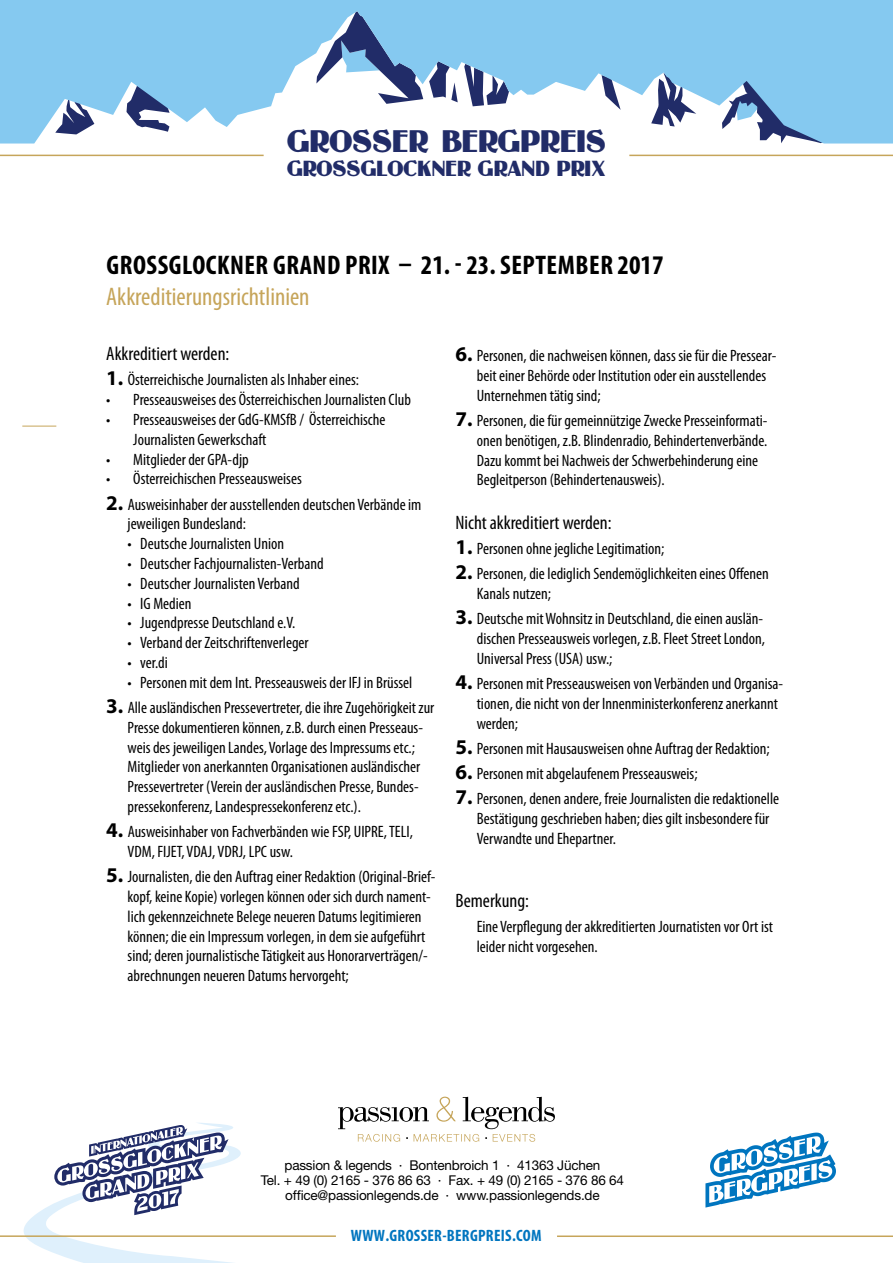
<style>
.page{position:relative;width:893px;height:1263px;background:#fff}
.page>*{position:absolute;margin:0;border:0;box-sizing:border-box;transform-origin:0 0}
.t1{font:30px "Guanine";color:#212c68}
.t2{font:700 condensed 27px "Myriad Pro";letter-spacing:.02em;color:#000}
.t3{font:condensed 25.5px "Myriad Pro";color:#c6a55a}
.t4{font:21px "Guanine";color:#212c68}
.t5{font:condensed 19.5px "Myriad Pro";color:#000}
.t6{font:condensed 16.5px/19.8px "Myriad Pro";color:#000}
.t7{font:700 condensed 16.5px "Myriad Pro";letter-spacing:.02em;color:#0075bf}
.t8{font:13.5px/15px "Helvetica Neue";letter-spacing:-.015em;color:#000;text-align:center}
.s1{font-weight:700;font-stretch:normal;font-size:21px}
</style>
<div class="page">
<svg style="left:23px;top:1123px;width:218px;height:140px"></svg>
<svg style="left:0;top:0;width:893px;height:144px;fill:#85c9f0"></svg>
<hr style="left:0;top:155px;width:264px;height:1px;background:#c6a55a">
<hr style="left:629px;top:155px;width:264px;height:1px;background:#c6a55a">
<hr style="left:0;top:1235px;width:336px;height:2px;background:#c6a55a">
<hr style="left:557px;top:1235px;width:336px;height:2px;background:#c6a55a">
<svg style="left:338px;top:1096px;width:217px;height:46px"></svg>
<svg style="left:705px;top:1132px;width:131px;height:75px"></svg>
<svg style="left:54px;top:1125px;width:174px;height:90px"></svg>
<hr style="left:22px;top:426px;width:34px;height:1px;background:#c6a55a">
<h1 class="t1" style="left:287px;top:123px;width:320px">GROSSER BERGPREIS</h1>
<p class="t4" style="left:287px;top:155px;width:320px">GROSSGLOCKNER GRAND PRIX</p>
<h2 class="t2" style="left:107px;top:248px;width:558px">GROSSGLOCKNER GRAND PRIX – 21. - 23. SEPTEMBER 2017</h2>
<h3 class="t3" style="left:106px;top:281px;width:205px">Akkreditierungsrichtlinien</h3>
<p class="t5" style="left:106px;top:342px;width:125px">Akkreditiert werden:</p>
<p class="t6" style="left:106px;top:370px;width:254px"><span class="s1">1.</span> Österreichische Journalisten als Inhaber eines:</p>
<p class="t6" style="left:106px;top:390px;width:306px">• Presseausweises des Österreichischen Journalisten Club</p>
<p class="t6" style="left:133px;top:409px;width:254px;text-indent:-27px">• Presseausweises der GdG-KMSfB / Österreichische<br>Journalisten Gewerkschaft</p>
<p class="t6" style="left:106px;top:449px;width:144px">• Mitglieder der GPA-djp</p>
<p class="t6" style="left:106px;top:469px;width:197px">• Österreichischen Presseausweises</p>
<p class="t6" style="left:128px;top:494px;width:295px;text-indent:-21px"><span class="s1">2.</span> Ausweisinhaber der ausstellenden deutschen Verbände im jeweiligen Bundesland:</p>
<p class="t6" style="left:128px;top:534px;width:158px">• Deutsche Journalisten Union</p>
<p class="t6" style="left:128px;top:553px;width:198px">• Deutscher Fachjournalisten-Verband</p>
<p class="t6" style="left:128px;top:573px;width:174px">• Deutscher Journalisten Verband</p>
<p class="t6" style="left:128px;top:593px;width:65px">• IG Medien</p>
<p class="t6" style="left:128px;top:613px;width:169px">• Jugendpresse Deutschland e.V.</p>
<p class="t6" style="left:128px;top:633px;width:183px">• Verband der Zeitschriftenverleger</p>
<p class="t6" style="left:128px;top:652px;width:42px">• ver.di</p>
<p class="t6" style="left:128px;top:672px;width:286px">• Personen mit dem Int. Presseausweis der IFJ in Brüssel</p>
<p class="t6" style="left:128px;top:697px;width:308px;text-indent:-21px"><span class="s1">3.</span> Alle ausländischen Pressevertreter, die ihre Zugehörigkeit zur Presse dokumentieren können, z.B. durch einen Presseaus&shy;weis des jeweiligen Landes, Vorlage des Impressums etc.; Mitglieder von anerkannten Organisationen ausländischer Pressevertreter (Verein der ausländischen Presse, Bundes&shy;pressekonferenz, Landespressekonferenz etc.).</p>
<p class="t6" style="left:128px;top:822px;width:287px;text-indent:-21px"><span class="s1">4.</span> Ausweisinhaber von Fachverbänden wie FSP, UIPRE, TELI,<br>VDM, FIJET, VDAJ, VDRJ, LPC usw.</p>
<p class="t6" style="left:128px;top:867px;width:309px;text-indent:-21px"><span class="s1">5.</span> Journalisten, die den Auftrag einer Redaktion (Original-Brief&shy;kopf, keine Kopie) vorlegen können oder sich durch nament&shy;lich gekennzeichnete Belege neueren Datums legitimieren können; die ein Impressum vorlegen, in dem sie aufgeführt sind; deren journalistische Tätigkeit aus Honorarverträgen/- abrechnungen neueren Datums hervorgeht;</p>
<p class="t6" style="left:477px;top:346px;width:301px;text-indent:-21px"><span class="s1">6.</span> Personen, die nachweisen können, dass sie für die Pressear&shy;beit einer Behörde oder Institution oder ein ausstellendes<br>Unternehmen tätig sind;</p>
<p class="t6" style="left:477px;top:410px;width:292px;text-indent:-21px"><span class="s1">7.</span> Personen, die für gemeinnützige Zwecke Presseinformati&shy;onen benötigen, z.B. Blindenradio, Behindertenverbände.<br>Dazu kommt bei Nachweis der Schwerbehinderung eine Begleitperson (Behindertenausweis).</p>
<p class="t5" style="left:455px;top:510px;width:158px">Nicht akkreditiert werden:</p>
<p class="t6" style="left:455px;top:538px;width:210px"><span class="s1">1.</span> Personen ohne jegliche Legitimation;</p>
<p class="t6" style="left:477px;top:563px;width:294px;text-indent:-21px"><span class="s1">2.</span> Personen, die lediglich Sendemöglichkeiten eines Offenen<br>Kanals nutzen;</p>
<p class="t6" style="left:477px;top:608px;width:290px;text-align:justify;text-indent:-21px"><span class="s1">3.</span> Deutsche mit Wohnsitz in Deutschland, die einen auslän&shy;dischen Presseausweis vorlegen, z.B. Fleet Street London, Universal Press (USA) usw.;</p>
<p class="t6" style="left:477px;top:673px;width:308px;text-indent:-21px"><span class="s1">4.</span> Personen mit Presseausweisen von Verbänden und Organisa&shy;tionen, die nicht von der Innenministerkonferenz anerkannt werden;</p>
<p class="t6" style="left:455px;top:738px;width:316px"><span class="s1">5.</span> Personen mit Hausausweisen ohne Auftrag der Redaktion;</p>
<p class="t6" style="left:455px;top:763px;width:244px"><span class="s1">6.</span> Personen mit abgelaufenem Presseausweis;</p>
<p class="t6" style="left:477px;top:788px;width:304px;text-indent:-21px"><span class="s1">7.</span> Personen, denen andere, freie Journalisten die redaktionelle<br>Bestätigung geschrieben haben; dies gilt insbesondere für<br>Verwandte und Ehepartner.</p>
<p class="t5" style="left:455px;top:888px;width:75px">Bemerkung:</p>
<p class="t6" style="left:477px;top:917px;width:298px">Eine Verpflegung der akkreditierten Journatisten vor Ort ist leider nicht vorgesehen.</p>
<p class="t8" style="left:261px;top:1158px;width:365px">passion &amp; legends · Bontenbroich 1 · 41363 Jüchen<br>Tel. + 49 (0) 2165 - 376 86 63 · Fax. + 49 (0) 2165 - 376 86 64 office@passionlegends.de · www.passionlegends.de</p>
<p class="t7" style="left:351px;top:1225px;width:192px">WWW.GROSSER-BERGPREIS.COM</p>
</div>
